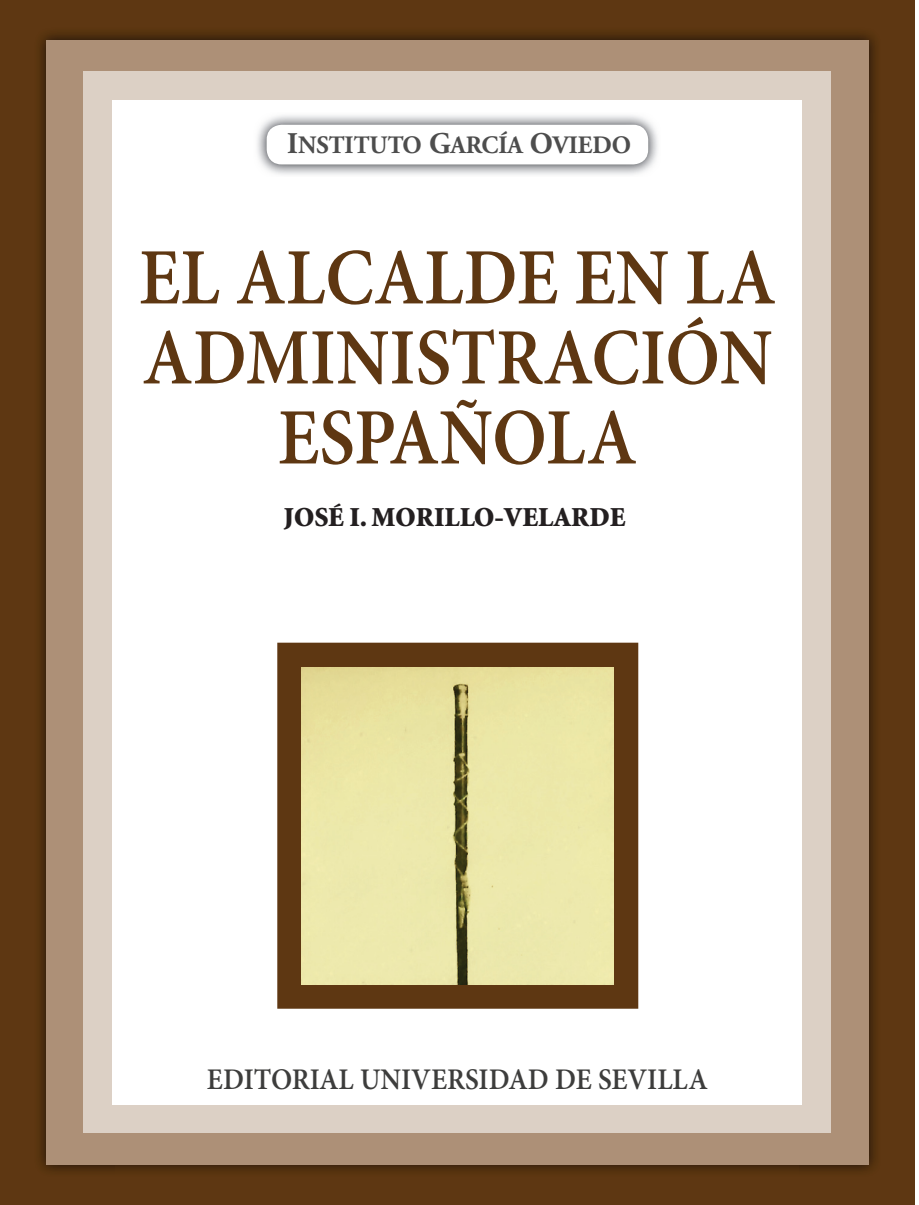
<style>
.page{position:relative;width:919px;height:1205px;background:#fff}
.page>*{position:absolute;margin:0;border:0;box-sizing:border-box;transform-origin:0 0}
.t1{font:600 80px/80px "Minion Pro";color:#5e3712;text-align:center;scale:.9 1}
.t2{font:600 30px "Minion Pro";color:#3d3d3c;scale:.93 1}
.t3{font:900 27.5px "Minion Std";color:#231f20}
.t4{font:700 25px "Adobe Garamond Pro";color:#4d4d4d}
.s1{font-size:30px}
</style>
<div class="page">
<div style="left:0;top:0;width:914px;height:1205px;background:#5e3712"></div>
<img style="left:40px;top:33px;width:836px;height:81px">
<img style="left:798px;top:114px;width:78px;height:1057px">
<div style="left:46px;top:40px;width:822px;height:1125px;background:#ad9077"></div>
<div style="left:83px;top:72px;width:748px;height:1061px;background:#dcd0c5"></div>
<div style="left:112px;top:100px;width:690px;height:1004px;background:#fff"></div>
<div style="left:277px;top:643px;width:361px;height:365px;border:25px solid #5e3712"></div>
<img style="left:301px;top:668px;width:312px;height:316px">
<img style="left:257px;top:115px;width:401px;height:60px">
<div style="left:266px;top:125px;width:382px;height:39px;background:#fff;border-radius:15px"></div>
<div style="left:403px;top:136px;width:18px;height:19px;border:2px solid #fff;border-radius:50%"></div>
<div style="left:406px;top:137px;width:11px;height:16px;border:2px solid #fff;border-radius:50%"></div>
<div style="left:530px;top:132px;width:22px;height:23px;border:2px solid #fff;border-radius:50%"></div>
<div style="left:535px;top:134px;width:12px;height:19px;border:2px solid #fff;border-radius:50%"></div>
<div style="left:612px;top:136px;width:18px;height:19px;border:2px solid #fff;border-radius:50%"></div>
<div style="left:615px;top:137px;width:11px;height:16px;border:2px solid #fff;border-radius:50%"></div>
<p class="t4" style="left:287px;top:130px;width:345px"><span class="s1">I</span>NSTITUTO <span class="s1">G</span>ARCÍA <span class="s1">O</span>VIEDO</p>
<p class="t1" style="left:139px;top:236px;width:709px">EL ALCALDE EN LA<br>ADMINISTRACIÓN<br>ESPAÑOLA</p>
<p class="t3" style="left:283px;top:500px;width:343px">JOSÉ I. MORILLO-VELARDE</p>
<p class="t2" style="left:207px;top:1061px;width:540px">EDITORIAL UNIVERSIDAD DE SEVILLA</p>
</div>
